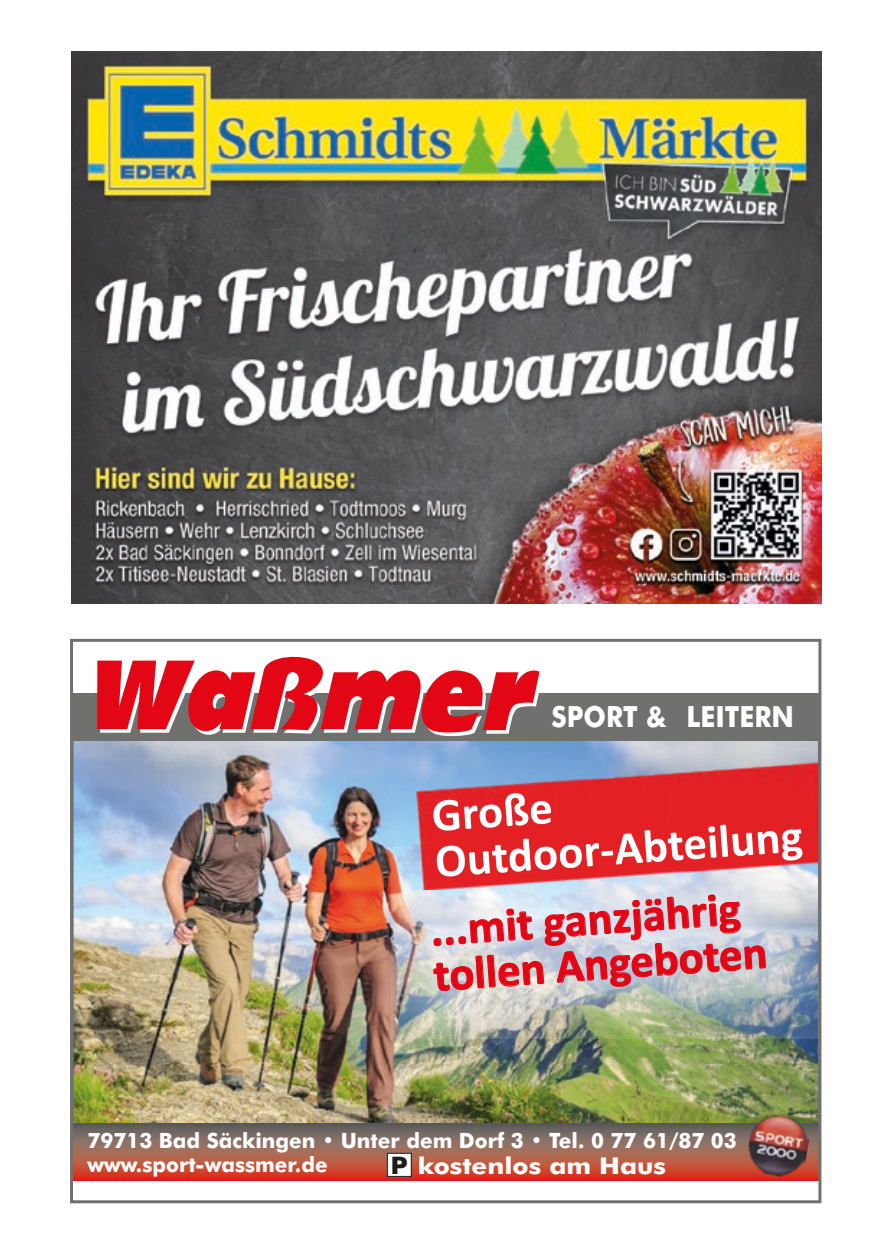
<style>
.page{position:relative;width:893px;height:1259px;background:#fff}
.page>*{position:absolute;margin:0;border:0;box-sizing:border-box;transform-origin:0 0}
.t1{font:700 47.1px/45.9px "Calibri";color:#fff}
.t2{font:700 46.5px/45.3px "Calibri";color:#e30614}
.t3{font:700 29.1px "Futura BT";color:#fff;scale:.9 1}
.t4{font:700 23.1px "Futura BT";color:#fff;scale:1.12 1}
.t5{font:700 21px/24.6px "Futura BT";color:#fff}
.s1{font-size:24.3px;color:#1d1d1b}
</style>
<div class="page">
<img style="left:72px;top:51px;width:749px;height:553px">
<img style="left:74px;top:740px;width:743px;height:383px">
<div style="left:72px;top:693px;width:748px;height:47px;background:#70706f"></div>
<svg style="left:97px;top:656px;width:443px;height:81px"></svg>
<img style="left:392px;top:847px;width:425px;height:191px">
<img style="left:416px;top:761px;width:401px;height:128px">
<svg style="left:74px;top:1123px;width:743px;height:57px;background:#a05c4d"></svg>
<div style="left:387px;top:1153px;width:24px;height:23px;background:#fff"></div>
<div style="left:387px;top:1153px;width:25px;height:23px;border:1px solid #1d1d1b"></div>
<img style="left:744px;top:1111px;width:68px;height:69px">
<div style="left:70px;top:639px;width:751px;height:564px;border:3px solid #70706f"></div>
<p class="t3" style="left:552px;top:698px;width:271px">SPORT &amp; LEITERN</p>
<p class="t1" style="left:430px;top:792px;width:370px;rotate:-4deg">Große<br>Outdoor-Abteilung</p>
<p class="t2" style="left:429px;top:907px;width:336px;rotate:-4deg">...mit ganzjährig tollen Angeboten</p>
<p class="t5" style="left:87px;top:1127px;width:651px">79713 Bad Säckingen • Unter dem Dorf 3 Tel. 0 77 61/87 03 www.sport-wassmer.de</p>
<p class="t5" style="left:530px;top:1127px;width:14px">•</p>
<p class="t4" style="left:390px;top:1151px;width:248px"><span class="s1">P</span> kostenlos am Haus</p>
</div>
